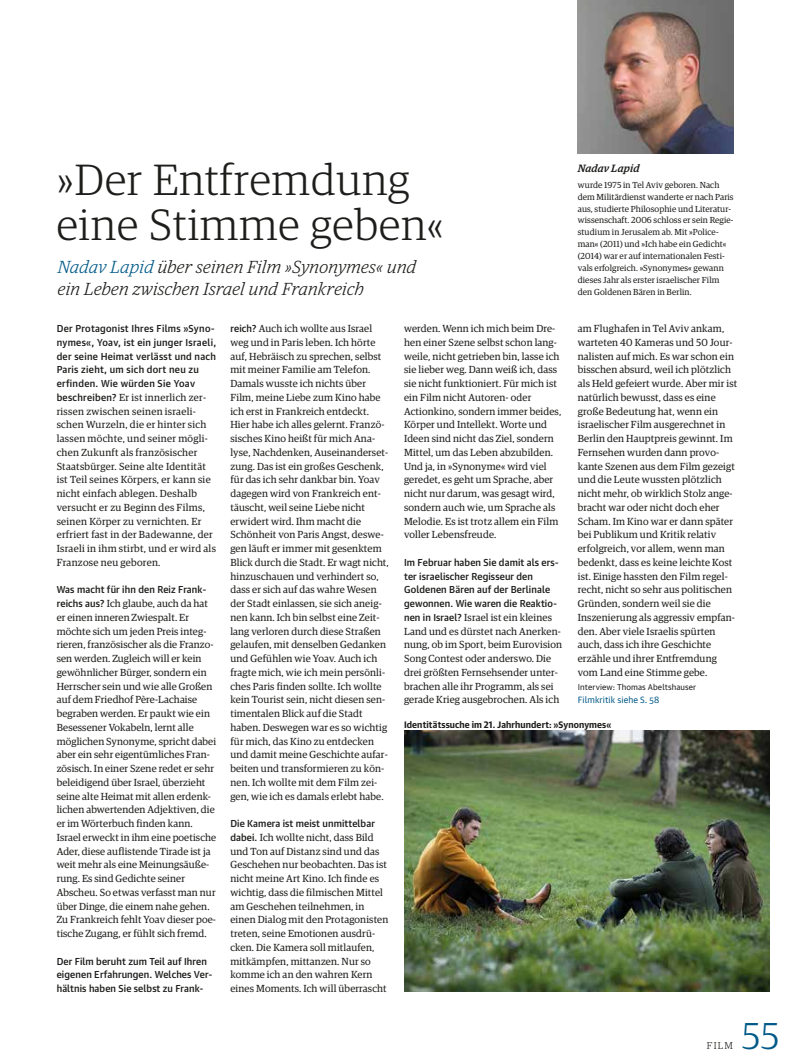
<style>
.page{position:relative;width:794px;height:1063px;background:#fff}
.page>*{position:absolute;margin:0;border:0;box-sizing:border-box;transform-origin:0 0}
.t1{font:300 43.75px/45px "Guardian Egyp";letter-spacing:.025em;color:#1d1d1b}
.t2{font:300 37.5px "Guardian Egyp";color:#005987}
.t3{font:italic 300 17.5px/22.5px "Guardian Egyp";letter-spacing:.025em;color:#1d1d1b}
.t4{font:italic 500 10.62px "Guardian Egyp";letter-spacing:.02em;color:#1d1d1b}
.t5{font:10.25px/13.8px "Guardian Egyp";letter-spacing:.015em;color:#1d1d1b}
.t6{font:300 10px "Guardian Egyp";color:#1d1d1b}
.t7{font:500 9.75px/13.8px "Guardian Text Sans";letter-spacing:.01em;color:#1d1d1b}
.t8{font:700 9px "Guardian Text Sans";letter-spacing:.01em;color:#1d1d1b}
.t9{font:8.75px/11.9px "Guardian Egyp";letter-spacing:.01em;color:#1d1d1b}
.t10{font:8.75px "Guardian Text Sans";letter-spacing:.01em;color:#005987}
.t11{font:8.12px "Guardian Text Sans";letter-spacing:.01em;color:#1d1d1b}
.s1{color:#005987}
.s2{font-family:"Guardian Text Sans";font-weight:500;font-size:9.75px}
</style>
<div class="page">
<img style="left:404px;top:731px;width:365px;height:261px">
<img style="left:578px;top:0;width:155px;height:153px">
<h1 class="t1" style="left:57px;top:155px;width:389px">»Der Entfremdung eine Stimme geben«</h1>
<h3 class="t3" style="left:58px;top:255px;width:360px"><span class="s1">Nadav Lapid</span> über seinen Film »Synonymes« und ein Leben zwischen Israel und Frankreich</h3>
<p class="t4" style="left:578px;top:161px;width:63px">Nadav Lapid</p>
<p class="t9" style="left:578px;top:178px;width:157px">wurde 1975 in Tel Aviv geboren. Nach dem Militärdienst wanderte er nach Paris aus, studierte Philosophie und Literatur&shy;wissenschaft. 2006 schloss er sein Regie&shy;studium in Jerusalem ab. Mit »Police&shy;man« (2011) und »Ich habe ein Gedicht« (2014) war er auf internationalen Festi&shy;vals erfolgreich. »Synonymes« gewann dieses Jahr als erster israelischer Film den Goldenen Bären in Berlin.</p>
<p class="t7" style="left:57px;top:321px;width:161px">Der Protagonist Ihres Films »Syno&shy;nymes«, Yoav, ist ein junger Israeli, der seine Heimat verlässt und nach Paris zieht, um sich dort neu zu erfinden. Wie würden Sie Yoav</p>
<p class="t5" style="left:57px;top:390px;width:161px"><span class="s2">beschreiben?</span> Er ist innerlich zer&shy;rissen zwischen seinen israeli&shy;schen Wurzeln, die er hinter sich lassen möchte, und seiner mögli&shy;chen Zukunft als französischer<br>Staatsbürger. Seine alte Identität ist Teil seines Körpers, er kann sie nicht einfach ablegen. Deshalb versucht er zu Beginn des Films, seinen Körper zu vernichten. Er erfriert fast in der Badewanne, der<br>Israeli in ihm stirbt, und er wird als<br>Franzose neu geboren.</p>
<p class="t7" style="left:57px;top:582px;width:151px">Was macht für ihn den Reiz Frank-</p>
<p class="t5" style="left:57px;top:596px;width:161px"><span class="s2">reichs aus?</span> Ich glaube, auch da hat er einen inneren Zwiespalt. Er möchte sich um jeden Preis integ&shy;rieren, französischer als die Franzo&shy;sen werden. Zugleich will er kein gewöhnlicher Bürger, sondern ein Herrscher sein und wie alle Großen auf dem Friedhof Père-Lachaise begraben werden. Er paukt wie ein Besessener Vokabeln, lernt alle möglichen Synonyme, spricht dabei aber ein sehr eigentümliches Fran&shy;zösisch. In einer Szene redet er sehr beleidigend über Israel, überzieht seine alte Heimat mit allen erdenk&shy;lichen abwertenden Adjektiven, die er im Wörterbuch finden kann.<br>Israel erweckt in ihm eine poetische Ader, diese auflistende Tirade ist ja weit mehr als eine Meinungsäuße&shy;rung. Es sind Gedichte seiner Abscheu. So etwas verfasst man nur über Dinge, die einem nahe gehen.<br>Zu Frankreich fehlt Yoav dieser poe&shy;tische Zugang, er fühlt sich fremd.</p>
<p class="t7" style="left:57px;top:953px;width:157px">Der Film beruht zum Teil auf Ihren eigenen Erfahrungen. Welches Ver&shy;hältnis haben Sie selbst zu Frank-</p>
<p class="t5" style="left:230px;top:321px;width:160px"><span class="s2">reich?</span> Auch ich wollte aus Israel weg und in Paris leben. Ich hörte auf, Hebräisch zu sprechen, selbst mit meiner Familie am Telefon.<br>Damals wusste ich nichts über Film, meine Liebe zum Kino habe ich erst in Frankreich entdeckt.<br>Hier habe ich alles gelernt. Franzö&shy;sisches Kino heißt für mich Ana&shy;lyse, Nachdenken, Auseinanderset&shy;zung. Das ist ein großes Geschenk, für das ich sehr dankbar bin. Yoav dagegen wird von Frankreich ent&shy;täuscht, weil seine Liebe nicht erwidert wird. Ihm macht die Schönheit von Paris Angst, deswe&shy;gen läuft er immer mit gesenktem Blick durch die Stadt. Er wagt nicht, hinzuschauen und verhindert so, dass er sich auf das wahre Wesen der Stadt einlassen, sie sich aneig&shy;nen kann. Ich bin selbst eine Zeit&shy;lang verloren durch diese Straßen gelaufen, mit denselben Gedanken und Gefühlen wie Yoav. Auch ich fragte mich, wie ich mein persönli&shy;ches Paris finden sollte. Ich wollte kein Tourist sein, nicht diesen sen&shy;timentalen Blick auf die Stadt haben. Deswegen war es so wichtig für mich, das Kino zu entdecken und damit meine Geschichte aufar&shy;beiten und transformieren zu kön&shy;nen. Ich wollte mit dem Film zei&shy;gen, wie ich es damals erlebt habe.</p>
<p class="t7" style="left:230px;top:816px;width:146px">Die Kamera ist meist unmittelbar</p>
<p class="t5" style="left:230px;top:830px;width:160px"><span class="s2">dabei.</span> Ich wollte nicht, dass Bild und Ton auf Distanz sind und das<br>Geschehen nur beobachten. Das ist nicht meine Art Kino. Ich finde es wichtig, dass die filmischen Mittel am Geschehen teilnehmen, in einen Dialog mit den Protagonisten treten, seine Emotionen ausdrü&shy;cken. Die Kamera soll mitlaufen, mitkämpfen, mittanzen. Nur so komme ich an den wahren Kern eines Moments. Ich will überrascht</p>
<p class="t5" style="left:404px;top:321px;width:159px">werden. Wenn ich mich beim Dre&shy;hen einer Szene selbst schon lang&shy;weile, nicht getrieben bin, lasse ich sie lieber weg. Dann weiß ich, dass sie nicht funktioniert. Für mich ist ein Film nicht Autoren- oder<br>Actionkino, sondern immer beides,<br>Körper und Intellekt. Worte und<br>Ideen sind nicht das Ziel, sondern<br>Mittel, um das Leben abzubilden.<br>Und ja, in »Synonyme« wird viel geredet, es geht um Sprache, aber nicht nur darum, was gesagt wird, sondern auch wie, um Sprache als<br>Melodie. Es ist trotz allem ein Film voller Lebensfreude.</p>
<p class="t7" style="left:404px;top:554px;width:156px">Im Februar haben Sie damit als ers&shy;ter israelischer Regisseur den Goldenen Bären auf der Berlinale gewonnen. Wie waren die Reaktio-</p>
<p class="t5" style="left:404px;top:610px;width:160px"><span class="s2">nen in Israel?</span> Israel ist ein kleines Land und es dürstet nach Anerken&shy;nung, ob im Sport, beim Eurovision Song Contest oder anderswo. Die drei größten Fernsehsender unter&shy;brachen alle ihr Programm, als sei gerade Krieg ausgebrochen. Als ich</p>
<p class="t5" style="left:578px;top:321px;width:161px">am Flughafen in Tel Aviv ankam, warteten 40 Kameras und 50 Jour&shy;nalisten auf mich. Es war schon ein bisschen absurd, weil ich plötzlich als Held gefeiert wurde. Aber mir ist natürlich bewusst, dass es eine große Bedeutung hat, wenn ein israelischer Film ausgerechnet in<br>Berlin den Hauptpreis gewinnt. Im<br>Fernsehen wurden dann provo&shy;kante Szenen aus dem Film gezeigt und die Leute wussten plötzlich nicht mehr, ob wirklich Stolz ange&shy;bracht war oder nicht doch eher<br>Scham. Im Kino war er dann später bei Publikum und Kritik relativ erfolgreich, vor allem, wenn man bedenkt, dass es keine leichte Kost ist. Einige hassten den Film regel&shy;recht, nicht so sehr aus politischen<br>Gründen, sondern weil sie die<br>Inszenierung als aggressiv empfan&shy;den. Aber viele Israelis spürten auch, dass ich ihre Geschichte erzähle und ihrer Entfremdung vom Land eine Stimme gebe.</p>
<p class="t11" style="left:578px;top:680px;width:120px">Interview: Thomas Abeltshauser</p>
<p class="t10" style="left:578px;top:693px;width:83px">Filmkritik siehe S. 58</p>
<p class="t8" style="left:404px;top:717px;width:209px">Identitätssuche im 21. Jahrhundert: »Synonymes«</p>
<p class="t6" style="left:707px;top:1039px;width:28px">FILM</p>
<h2 class="t2" style="left:741px;top:1011px;width:39px">55</h2>
</div>
